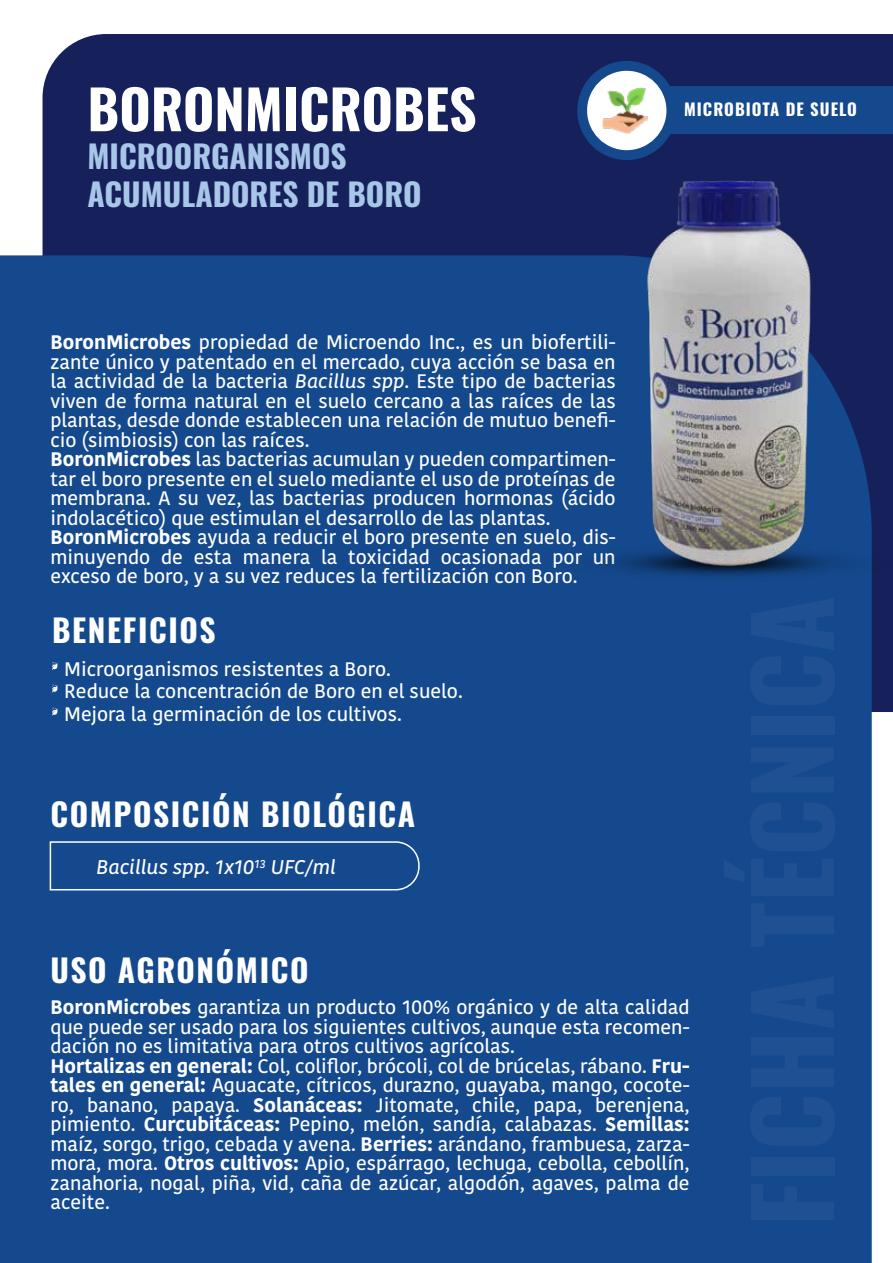
<style>
.page{position:relative;width:893px;height:1263px;background:#fff}
.page>*{position:absolute;margin:0;border:0;box-sizing:border-box;transform-origin:0 0}
.t1{font:700 54px "Oswald";color:#fff}
.t2{font:700 31.5px "Oswald";letter-spacing:.05em;color:#fff}
.t3{font:700 31.5px/37.8px "Oswald";color:#a8c6e8}
.t4{font:italic 500 19.8px "Kohinoor";color:#fff}
.t5{font:500 19.5px/19.5px "Kohinoor";color:#fff}
.t6{font:700 16.65px "Oswald";letter-spacing:.06em;color:#fff}
.s1{font-weight:700}
.s2{font-style:italic}
</style>
<div class="page">
<div style="left:43px;top:34px;width:850px;height:678px;background:#16215c"></div>
<div style="left:0;top:255px;width:872px;height:1008px;background:#14498d"></div>
<svg style="left:49px;top:840px;width:371px;height:51px"></svg>
<div style="left:658px;top:87px;width:235px;height:47px;background:#14498d"></div>
<div style="left:577px;top:61px;width:99px;height:99px;background:#14498d;border-radius:50%"></div>
<div style="left:587px;top:71px;width:79px;height:79px;background:#fff;border-radius:50%"></div>
<img style="left:603px;top:88px;width:45px;height:45px">
<img style="left:545px;top:531px;width:348px;height:63px">
<img style="left:629px;top:169px;width:194px;height:413px">
<svg style="left:52px;top:662px;width:5px;height:8px"></svg>
<svg style="left:52px;top:684px;width:5px;height:8px"></svg>
<svg style="left:52px;top:707px;width:5px;height:8px"></svg>
<h1 class="t1" style="left:87px;top:81px;width:391px">BORONMICROBES</h1>
<h2 class="t3" style="left:87px;top:139px;width:336px">MICROORGANISMOS<br>ACUMULADORES DE BORO</h2>
<p class="t5" style="left:50px;top:333px;width:567px"><span class="s1">BoronMicrobes</span> propiedad de Microendo Inc., es un biofertili&shy;zante único y patentado en el mercado, cuya acción se basa en la actividad de la bacteria <span class="s2">Bacillus spp</span>. Este tipo de bacterias viven de forma natural en el suelo cercano a las raíces de las plantas, desde donde establecen una relación de mutuo benefi&shy;cio (simbiosis) con las raíces.<br><span class="s1">BoronMicrobes</span> las bacterias acumulan y pueden compartimen&shy;tar el boro presente en el suelo mediante el uso de proteínas de membrana. A su vez, las bacterias producen hormonas (ácido indolacético) que estimulan el desarrollo de las plantas.<br><span class="s1">BoronMicrobes</span> ayuda a reducir el boro presente en suelo, dis&shy;minuyendo de esta manera la toxicidad ocasionada por un exceso de boro, y a su vez reduces la fertilización con Boro.</p>
<h2 class="t2" style="left:52px;top:614px;width:165px">BENEFICIOS</h2>
<p class="t5" style="left:64px;top:658px;width:400px;line-height:22.5px">Microorganismos resistentes a Boro.<br>Reduce la concentración de Boro en el suelo.<br>Mejora la germinación de los cultivos.</p>
<h2 class="t2" style="left:50px;top:798px;width:366px">COMPOSICIÓN BIOLÓGICA</h2>
<p class="t4" style="left:96px;top:855px;width:241px">Bacillus spp. 1x10<sup>13</sup> UFC/ml</p>
<h2 class="t2" style="left:50px;top:953px;width:260px">USO AGRONÓMICO</h2>
<p class="t6" style="left:684px;top:100px;width:174px">MICROBIOTA DE SUELO</p>
<p class="t5" style="left:50px;top:998px;width:641px"><span class="s1">BoronMicrobes</span> garantiza un producto 100% orgánico y de alta calidad que puede ser usado para los siguientes cultivos, aunque esta recomen&shy;dación no es limitativa para otros cultivos agrícolas.<br><span class="s1">Hortalizas en general:</span> Col, coliflor, brócoli, col de brúcelas, rábano. <span class="s1">Fru&shy;tales en general:</span> Aguacate, cítricos, durazno, guayaba, mango, cocote&shy;ro, banano, papaya. <span class="s1">Solanáceas:</span> Jitomate, chile, papa, berenjena, pimiento. <span class="s1">Curcubitáceas:</span> Pepino, melón, sandía, calabazas. <span class="s1">Semillas: </span>maíz, sorgo, trigo, cebada y avena. <span class="s1">Berries:</span> arándano, frambuesa, zarza&shy;mora, mora. <span class="s1">Otros cultivos:</span> Apio, espárrago, lechuga, cebolla, cebollín, zanahoria, nogal, piña, vid, caña de azúcar, algodón, agaves, palma de aceite.</p>
</div>
